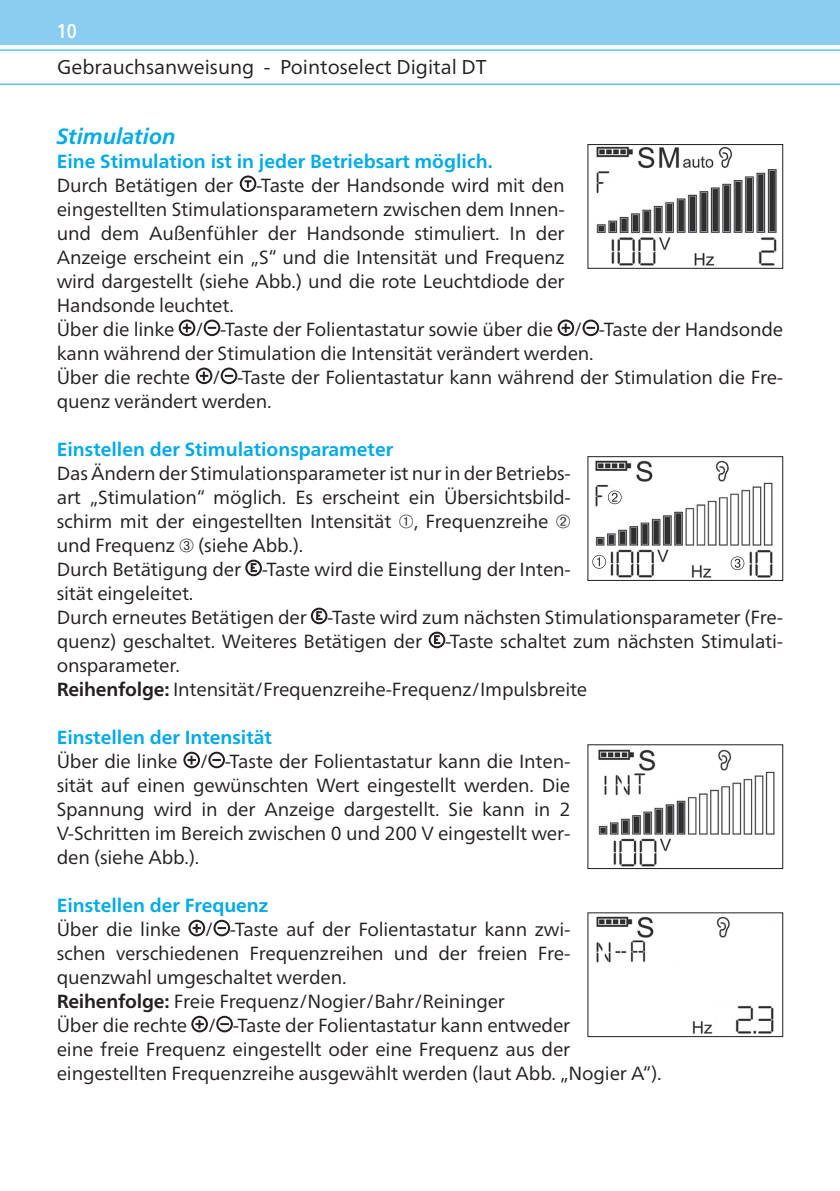
<style>
.page{position:relative;width:840px;height:1191px;background:#fff}
.page>*{position:absolute;margin:0;border:0;box-sizing:border-box;transform-origin:0 0}
.t1{font:italic 700 22px "Frutiger Neue LT Pro";color:#00aae5}
.t2{font:20px "Frutiger Neue LT Pro";color:#231f20}
.t3{font:500 condensed 20px "Frutiger Neue LT Pro";color:#fff}
.t4{font:19px/24px "Frutiger Neue LT Pro";letter-spacing:-.01em;color:#231f20}
.t5{font:700 19px "Frutiger Neue LT Pro";color:#00aae5}
.s1{font-weight:700}
</style>
<div class="page">
<hr style="left:0;top:84px;width:839px;height:1px;background:#00aae5">
<hr style="left:0;top:50px;width:839px;height:1px;background:#00aae5">
<div style="left:0;top:0;width:839px;height:44px;background:#8bcdf0"></div>
<hr style="left:839px;top:0;width:1px;height:44px;background:#8bcdf0">
<div style="left:239px;top:175px;width:17px;height:17px;border:2px solid #231f20;border-radius:50%"></div>
<svg style="left:244px;top:180px;width:7px;height:8px"></svg>
<div style="left:179px;top:319px;width:16px;height:17px;border:2px solid #231f20;border-radius:50%"></div>
<svg style="left:183px;top:323px;width:8px;height:9px"></svg>
<div style="left:203px;top:319px;width:17px;height:17px;border:2px solid #231f20;border-radius:50%"></div>
<svg style="left:208px;top:327px;width:8px;height:2px"></svg>
<div style="left:557px;top:319px;width:17px;height:17px;border:2px solid #231f20;border-radius:50%"></div>
<svg style="left:561px;top:323px;width:9px;height:9px"></svg>
<div style="left:582px;top:319px;width:16px;height:17px;border:2px solid #231f20;border-radius:50%"></div>
<svg style="left:586px;top:327px;width:8px;height:2px"></svg>
<div style="left:196px;top:367px;width:16px;height:17px;border:2px solid #231f20;border-radius:50%"></div>
<svg style="left:200px;top:371px;width:8px;height:9px"></svg>
<div style="left:220px;top:367px;width:17px;height:17px;border:2px solid #231f20;border-radius:50%"></div>
<svg style="left:225px;top:375px;width:8px;height:2px"></svg>
<div style="left:245px;top:559px;width:17px;height:17px;border:2px solid #231f20;border-radius:50%"></div>
<svg style="left:249px;top:562px;width:10px;height:11px"></svg>
<div style="left:311px;top:607px;width:16px;height:17px;border:2px solid #231f20;border-radius:50%"></div>
<svg style="left:315px;top:610px;width:9px;height:11px"></svg>
<div style="left:428px;top:631px;width:17px;height:17px;border:2px solid #231f20;border-radius:50%"></div>
<svg style="left:433px;top:634px;width:9px;height:11px"></svg>
<div style="left:183px;top:751px;width:17px;height:17px;border:2px solid #231f20;border-radius:50%"></div>
<svg style="left:187px;top:755px;width:9px;height:9px"></svg>
<div style="left:208px;top:751px;width:17px;height:17px;border:2px solid #231f20;border-radius:50%"></div>
<svg style="left:212px;top:759px;width:9px;height:2px"></svg>
<div style="left:188px;top:919px;width:17px;height:17px;border:2px solid #231f20;border-radius:50%"></div>
<svg style="left:192px;top:923px;width:9px;height:9px"></svg>
<div style="left:213px;top:919px;width:17px;height:17px;border:2px solid #231f20;border-radius:50%"></div>
<svg style="left:217px;top:927px;width:9px;height:2px"></svg>
<div style="left:191px;top:1015px;width:17px;height:17px;border:2px solid #231f20;border-radius:50%"></div>
<svg style="left:195px;top:1019px;width:9px;height:9px"></svg>
<div style="left:216px;top:1015px;width:17px;height:17px;border:2px solid #231f20;border-radius:50%"></div>
<svg style="left:220px;top:1023px;width:9px;height:2px"></svg>
<img style="left:596px;top:146px;width:181px;height:120px">
<div style="left:587px;top:144px;width:195px;height:125px;border:1px solid #231f20"></div>
<img style="left:595px;top:460px;width:178px;height:118px">
<div style="left:587px;top:456px;width:195px;height:125px;border:1px solid #231f20"></div>
<svg style="left:592px;top:555px;width:13px;height:13px"></svg>
<svg style="left:607px;top:490px;width:14px;height:14px"></svg>
<svg style="left:730px;top:556px;width:13px;height:14px"></svg>
<img style="left:598px;top:749px;width:177px;height:118px">
<div style="left:587px;top:744px;width:195px;height:125px;border:1px solid #231f20"></div>
<img style="left:596px;top:916px;width:178px;height:118px">
<div style="left:587px;top:912px;width:195px;height:125px;border:1px solid #231f20"></div>
<p class="t3" style="left:57px;top:19px;width:22px">10</p>
<p class="t2" style="left:57px;top:55px;width:431px">Gebrauchsanweisung - Pointoselect Digital DT</p>
<p class="t1" style="left:57px;top:123px;width:120px">Stimulation</p>
<p class="t5" style="left:57px;top:150px;width:437px">Eine Stimulation ist in jeder Betriebsart möglich.</p>
<p class="t4" style="left:57px;top:173px;width:727px">Durch Betätigen der -Taste der Handsonde wird mit den<br>eingestellten Stimulationsparametern zwischen dem Innen-<br>und dem Außenfühler der Handsonde stimuliert. In der<br>Anzeige erscheint ein „S“ und die Intensität und Frequenz<br>wird dargestellt (siehe Abb.) und die rote Leuchtdiode der<br>Handsonde leuchtet.<br>Über die linke / -Taste der Folientastatur sowie über die / -Taste der Handsonde kann während der Stimulation die Intensität verändert werden.<br>Über die rechte / -Taste der Folientastatur kann während der Stimulation die Fre&shy;quenz verändert werden.</p>
<p class="t5" style="left:57px;top:438px;width:338px">Einstellen der Stimulationsparameter</p>
<p class="t4" style="left:57px;top:461px;width:727px">Das Ändern der Stimulationsparameter ist nur in der Betriebs-<br>art „Stimulation“ möglich. Es erscheint ein Übersichtsbild-<br>schirm mit der eingestellten Intensität ➀, Frequenzreihe ➁<br>und Frequenz ➂ (siehe Abb.).<br>Durch Betätigung der -Taste wird die Einstellung der Inten-<br>sität eingeleitet.<br>Durch erneutes Betätigen der -Taste wird zum nächsten Stimulationsparameter (Fre&shy;quenz) geschaltet. Weiteres Betätigen der -Taste schaltet zum nächsten Stimulati&shy;onsparameter.<br><span class="s1">Reihenfolge:</span> Intensität/Frequenzreihe-Frequenz/Impulsbreite</p>
<p class="t5" style="left:57px;top:726px;width:216px">Einstellen der Intensität</p>
<p class="t4" style="left:57px;top:749px;width:515px;text-align:justify">Über die linke / -Taste der Folientastatur kann die Inten&shy;sität auf einen gewünschten Wert eingestellt werden. Die Spannung wird in der Anzeige dargestellt. Sie kann in 2<br>V-Schritten im Bereich zwischen 0 und 200 V eingestellt wer&shy;den (siehe Abb.).</p>
<p class="t5" style="left:57px;top:894px;width:213px">Einstellen der Frequenz</p>
<p class="t4" style="left:57px;top:917px;width:126px">Über die linke</p>
<p class="t4" style="left:57px;top:917px;width:606px;text-indent:148px">/ -Taste auf der Folientastatur kann zwi-<br>schen verschiedenen Frequenzreihen und der freien Fre&shy;quenzwahl umgeschaltet werden.<br><span class="s1">Reihenfolge:</span> Freie Frequenz/Nogier/Bahr/Reininger<br>Über die rechte / -Taste der Folientastatur kann entweder<br>eine freie Frequenz eingestellt oder eine Frequenz aus der eingestellten Frequenzreihe ausgewählt werden (laut Abb. „Nogier A“).</p>
</div>
